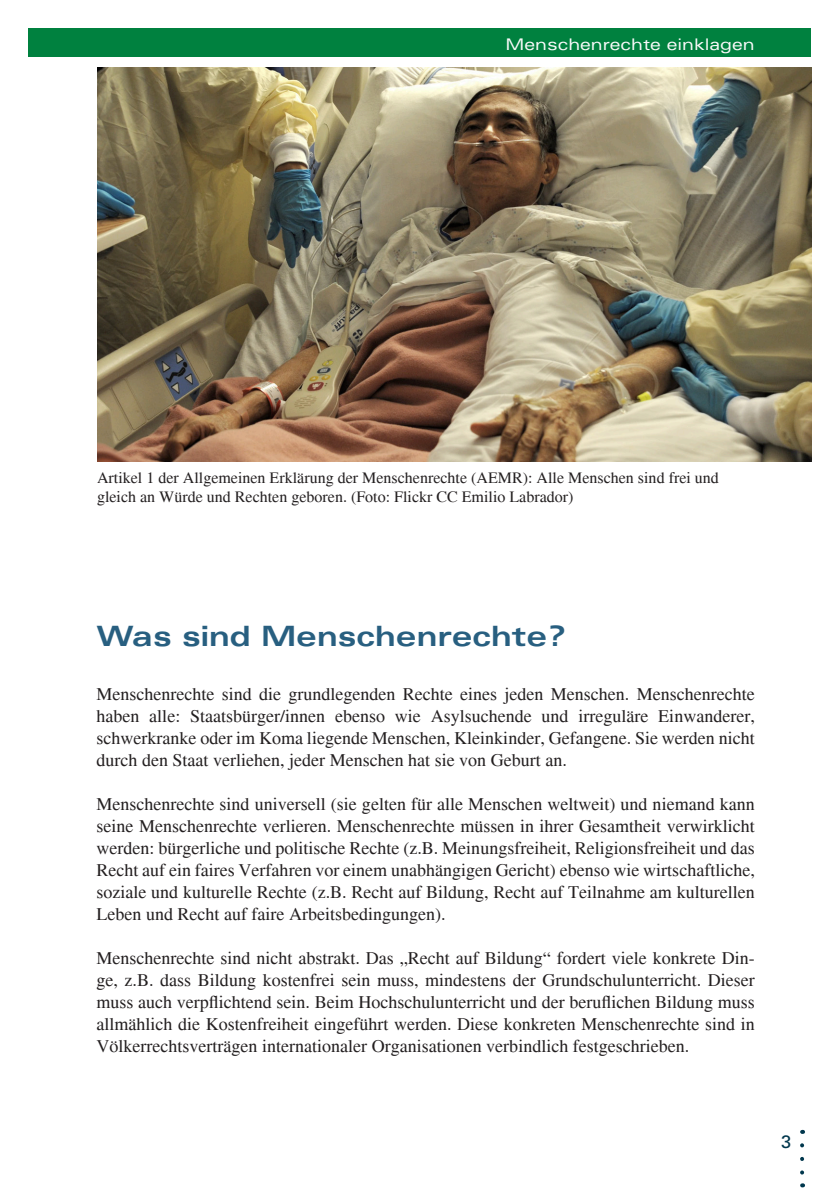
<style>
.page{position:relative;width:840px;height:1191px;background:#fff}
.page>*{position:absolute;margin:0;border:0;box-sizing:border-box;transform-origin:0 0}
.t1{font:700 expanded 28px "Univers";color:#285f80}
.t2{font:18px/22px "Times";color:#231f20;text-align:justify}
.t3{font:18px "Univers";color:#00374d}
.t4{font:16px/19.2px "Times";color:#231f20}
.t5{font:expanded 16px "Univers";color:#fafafa}
</style>
<div class="page">
<svg style="left:800px;top:1145px;width:3px;height:42px"></svg>
<div style="left:28px;top:28px;width:782px;height:29px;background:#00813f"></div>
<img style="left:97px;top:68px;width:714px;height:393px">
<p class="t5" style="left:505px;top:34px;width:250px">Menschenrechte einklagen</p>
<p class="t4" style="left:97px;top:468px;width:623px">Artikel 1 der Allgemeinen Erklärung der Menschenrechte (AEMR): Alle Menschen sind frei und gleich an Würde und Rechten geboren. (Foto: Flickr CC Emilio Labrador)</p>
<p class="t1" style="left:96px;top:620px;width:470px">Was sind Menschenrechte?</p>
<p class="t2" style="left:96px;top:683px;width:659px">Menschenrechte sind die grundlegenden Rechte eines jeden Menschen. Menschenrechte haben alle: Staatsbürger/innen ebenso wie Asylsuchende und irreguläre Einwanderer, schwerkranke oder im Koma liegende Menschen, Kleinkinder, Gefangene. Sie werden nicht durch den Staat verliehen, jeder Menschen hat sie von Geburt an.</p>
<p class="t2" style="left:96px;top:793px;width:659px">Menschenrechte sind universell (sie gelten für alle Menschen weltweit) und niemand kann seine Menschenrechte verlieren. Menschenrechte müssen in ihrer Gesamtheit verwirklicht werden: bürgerliche und politische Rechte (z.B. Meinungsfreiheit, Religionsfreiheit und das Recht auf ein faires Verfahren vor einem unabhängigen Gericht) ebenso wie wirtschaftliche, soziale und kulturelle Rechte (z.B. Recht auf Bildung, Recht auf Teilnahme am kulturellen Leben und Recht auf faire Arbeitsbedingungen).</p>
<p class="t2" style="left:96px;top:947px;width:659px">Menschenrechte sind nicht abstrakt. Das „Recht auf Bildung“ fordert viele konkrete Din&shy;ge, z.B. dass Bildung kostenfrei sein muss, mindestens der Grundschulunterricht. Dieser muss auch verpflichtend sein. Beim Hochschulunterricht und der beruflichen Bildung muss allmählich die Kostenfreiheit eingeführt werden. Diese konkreten Menschenrechte sind in Völkerrechtsverträgen internationaler Organisationen verbindlich festgeschrieben.</p>
<p class="t3" style="left:780px;top:1131px;width:12px">3</p>
</div>
